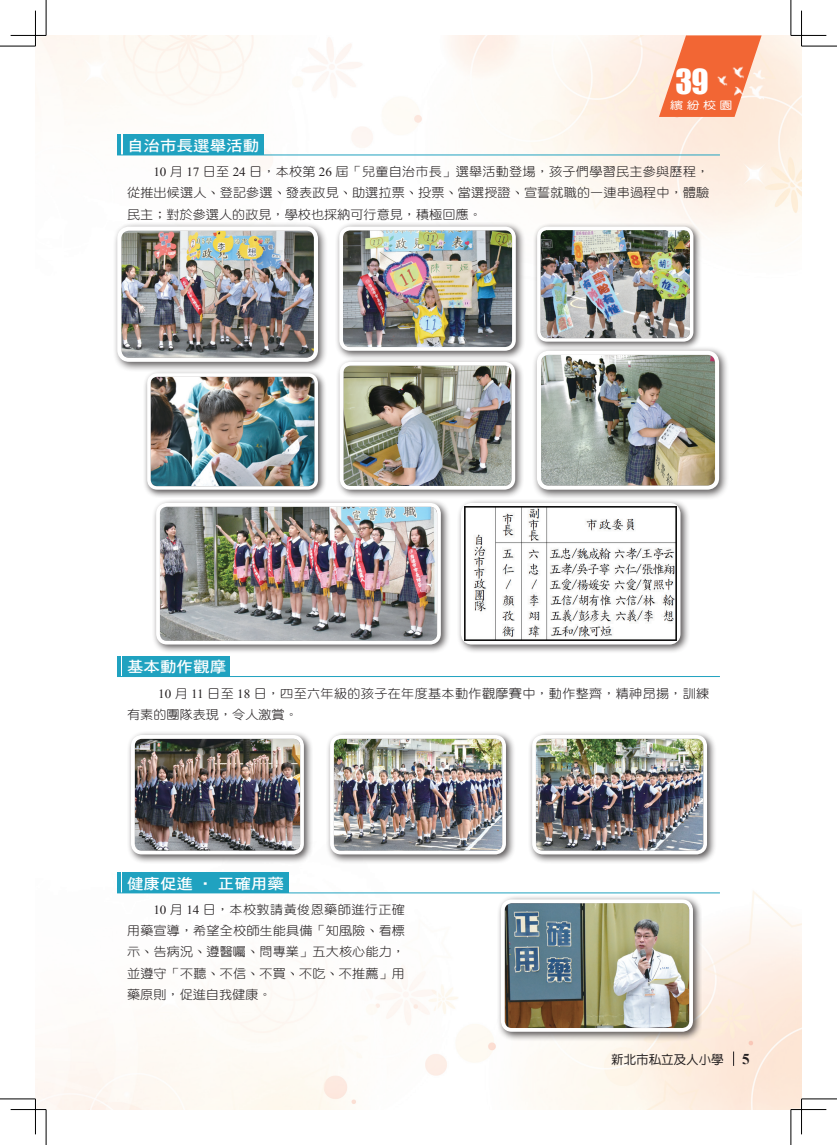
<style>
.page{position:relative;width:837px;height:1145px;background:#fff}
.page>*{position:absolute;margin:0;border:0;box-sizing:border-box;transform-origin:0 0}
.t1{font:31.75px "Impact";color:#fff}
.t2{font:15px "DF Hei Std W7";color:#fff;scale:1.1 1}
.t3{font:12.5px/21.2px "DF Yuan Std W3";letter-spacing:.01em;color:#231f20;text-align:justify;scale:1.05 1}
.t4{font:12.5px "DF Yuan Std W5";color:#231f20}
.t5{font:10.62px "DF Yuan Std W5";color:#fff;scale:1.22 1}
.s1{font-family:"Times New Roman"}
.s2{font-family:"DF Biao Kai Shu Std W5"}
.s3{font-family:"Times New Roman";font-weight:700;font-size:15px}
</style>
<div class="page">
<img style="left:35px;top:35px;width:766px;height:1074px">
<div style="left:456px;top:498px;width:233px;height:156px;background:#231f20;opacity:.75"></div>
<div style="left:460px;top:503px;width:220px;height:141px;border:4px solid #fff;border-radius:9px"></div>
<div style="left:123px;top:135px;width:140px;height:20px;background:#20a2c0"></div>
<hr style="left:117px;top:135px;width:3px;height:20px;background:#20a2c0">
<hr style="left:117px;top:155px;width:602px;height:1px;background:#20a2c0">
<div style="left:123px;top:656px;width:107px;height:20px;background:#20a2c0"></div>
<hr style="left:117px;top:656px;width:3px;height:20px;background:#20a2c0">
<hr style="left:117px;top:676px;width:602px;height:1px;background:#20a2c0">
<div style="left:123px;top:872px;width:165px;height:21px;background:#20a2c0"></div>
<hr style="left:117px;top:872px;width:3px;height:21px;background:#20a2c0">
<hr style="left:117px;top:892px;width:602px;height:1px;background:#20a2c0">
<div style="left:112px;top:222px;width:216px;height:150px;background:#231f20;opacity:.75"></div>
<img style="left:122px;top:232px;width:191px;height:125px">
<div style="left:117px;top:227px;width:201px;height:135px;border:4px solid #fff;border-radius:10px"></div>
<div style="left:335px;top:222px;width:190px;height:138px;background:#231f20;opacity:.75"></div>
<img style="left:344px;top:232px;width:166px;height:114px">
<div style="left:339px;top:227px;width:176px;height:124px;border:4px solid #fff;border-radius:9px"></div>
<div style="left:533px;top:223px;width:168px;height:127px;background:#231f20;opacity:.75"></div>
<img style="left:541px;top:231px;width:148px;height:107px">
<div style="left:537px;top:227px;width:156px;height:115px;border:3px solid #fff;border-radius:8px"></div>
<div style="left:143px;top:369px;width:183px;height:129px;background:#231f20;opacity:.75"></div>
<img style="left:151px;top:377px;width:163px;height:108px">
<div style="left:147px;top:373px;width:171px;height:116px;border:3px solid #fff;border-radius:8px"></div>
<div style="left:335px;top:357px;width:189px;height:142px;background:#231f20;opacity:.75"></div>
<img style="left:344px;top:367px;width:166px;height:117px">
<div style="left:339px;top:362px;width:176px;height:127px;border:4px solid #fff;border-radius:9px"></div>
<div style="left:532px;top:346px;width:197px;height:154px;background:#231f20;opacity:.75"></div>
<img style="left:541px;top:356px;width:172px;height:128px">
<div style="left:536px;top:351px;width:182px;height:138px;border:4px solid #fff;border-radius:10px"></div>
<div style="left:152px;top:498px;width:298px;height:156px;background:#231f20;opacity:.75"></div>
<img style="left:161px;top:508px;width:274px;height:131px">
<div style="left:156px;top:503px;width:284px;height:141px;border:4px solid #fff;border-radius:9px"></div>
<img style="left:464px;top:506px;width:212px;height:134px">
<div style="left:127px;top:730px;width:186px;height:134px;background:#231f20;opacity:.75"></div>
<img style="left:136px;top:740px;width:163px;height:109px">
<div style="left:131px;top:735px;width:173px;height:119px;border:4px solid #fff;border-radius:9px"></div>
<div style="left:325px;top:730px;width:190px;height:134px;background:#231f20;opacity:.75"></div>
<img style="left:335px;top:740px;width:166px;height:109px">
<div style="left:330px;top:735px;width:176px;height:119px;border:4px solid #fff;border-radius:9px"></div>
<div style="left:527px;top:730px;width:189px;height:134px;background:#231f20;opacity:.75"></div>
<img style="left:537px;top:740px;width:164px;height:109px">
<div style="left:532px;top:735px;width:174px;height:119px;border:4px solid #fff;border-radius:9px"></div>
<div style="left:496px;top:895px;width:206px;height:146px;background:#231f20;opacity:.75"></div>
<img style="left:505px;top:904px;width:182px;height:122px">
<div style="left:500px;top:899px;width:192px;height:132px;border:4px solid #fff;border-radius:9px"></div>
<svg style="left:658px;top:35px;width:103px;height:82px;background:#f4865d"></svg>
<svg style="left:733px;top:1051px;width:1px;height:14px"></svg>
<img style="left:715px;top:74px;width:15px;height:14px">
<img style="left:730px;top:61px;width:17px;height:19px">
<img style="left:750px;top:67px;width:17px;height:15px">
<img style="left:745px;top:82px;width:23px;height:20px">
<img style="left:732px;top:85px;width:14px;height:13px">
<hr style="left:11px;top:1108px;width:35px;height:2px;background:#fff">
<hr style="left:790px;top:1108px;width:36px;height:2px;background:#fff">
<hr style="left:800px;top:11px;width:2px;height:35px;background:#fff">
<hr style="left:800px;top:1098px;width:2px;height:36px;background:#fff">
<hr style="left:0;top:46px;width:35px;height:1px;background:#000">
<hr style="left:801px;top:46px;width:35px;height:1px;background:#000">
<hr style="left:0;top:1098px;width:35px;height:1px;background:#000">
<hr style="left:801px;top:1098px;width:35px;height:1px;background:#000">
<hr style="left:46px;top:0;width:1px;height:35px;background:#000">
<hr style="left:46px;top:1109px;width:1px;height:35px;background:#000">
<hr style="left:790px;top:0;width:1px;height:35px;background:#000">
<hr style="left:790px;top:1109px;width:1px;height:35px;background:#000">
<hr style="left:11px;top:35px;width:35px;height:1px;background:#000">
<hr style="left:790px;top:35px;width:36px;height:1px;background:#000">
<hr style="left:11px;top:1109px;width:35px;height:1px;background:#000">
<hr style="left:790px;top:1109px;width:36px;height:1px;background:#000">
<hr style="left:35px;top:11px;width:1px;height:35px;background:#000">
<hr style="left:35px;top:1098px;width:1px;height:36px;background:#000">
<hr style="left:801px;top:11px;width:1px;height:35px;background:#000">
<hr style="left:801px;top:1098px;width:1px;height:36px;background:#000">
<p class="t2" style="left:127px;top:137px;width:122px">自治市長選舉活動</p>
<h1 class="t1" style="left:675px;top:57px;width:35px">39</h1>
<p class="t5" style="left:670px;top:99px;width:52px">繽紛校園</p>
<p class="t3" style="left:127px;top:161px;width:555px;text-indent:26px"><span class="s1">10</span> 月 <span class="s1">17</span> 日至 <span class="s1">24</span> 日<span class="s2">，</span>本校第 <span class="s1">26</span> 屆<span class="s2">「</span>兒童自治市長<span class="s2">」</span>選舉活動登場<span class="s2">，</span>孩子們學習民主參與歷程<span class="s2">，</span>從推出候選人<span class="s2">、</span>登記參選<span class="s2">、</span>發表政見<span class="s2">、</span>助選拉票<span class="s2">、</span>投票<span class="s2">、</span>當選授證<span class="s2">、</span>宣誓就職的一連串過程中<span class="s2">，</span>體驗民主<span class="s2">；</span>對於參選人的政見<span class="s2">，</span>學校也採納可行意見<span class="s2">，</span>積極回應<span class="s2">。</span></p>
<p class="t2" style="left:127px;top:659px;width:92px">基本動作觀摩</p>
<p class="t3" style="left:127px;top:682px;width:555px;text-indent:31px"><span class="s1">10</span> 月 <span class="s1">11</span> 日至 <span class="s1">18</span> 日<span class="s2">，</span>四至六年級的孩子在年度基本動作觀摩賽中<span class="s2">，</span>動作整齊<span class="s2">，</span>精神昂揚<span class="s2">，</span>訓練有素的團隊表現<span class="s2">，</span>令人激賞<span class="s2">。</span></p>
<p class="t2" style="left:127px;top:875px;width:144px">健康促進 ‧ 正確用藥</p>
<p class="t3" style="left:127px;top:898px;width:266px;text-indent:26px"><span class="s1">10</span> 月 <span class="s1">14</span> 日<span class="s2">，</span>本校敦請黃俊恩藥師進行正確用藥宣導<span class="s2">，</span>希望全校師生能具備<span class="s2">「</span>知風險<span class="s2">、</span>看標示<span class="s2">、</span>告病況<span class="s2">、</span>遵醫囑<span class="s2">、</span>問專業<span class="s2">」</span>五大核心能力<span class="s2">，</span>並遵守<span class="s2">「</span>不聽<span class="s2">、</span>不信<span class="s2">、</span>不買<span class="s2">、</span>不吃<span class="s2">、</span>不推薦<span class="s2">」</span>用藥原則<span class="s2">，</span>促進自我健康<span class="s2">。</span></p>
<p class="t4" style="left:611px;top:1052px;width:140px">新北市私立及人小學 <span class="s3">5</span></p>
</div>
